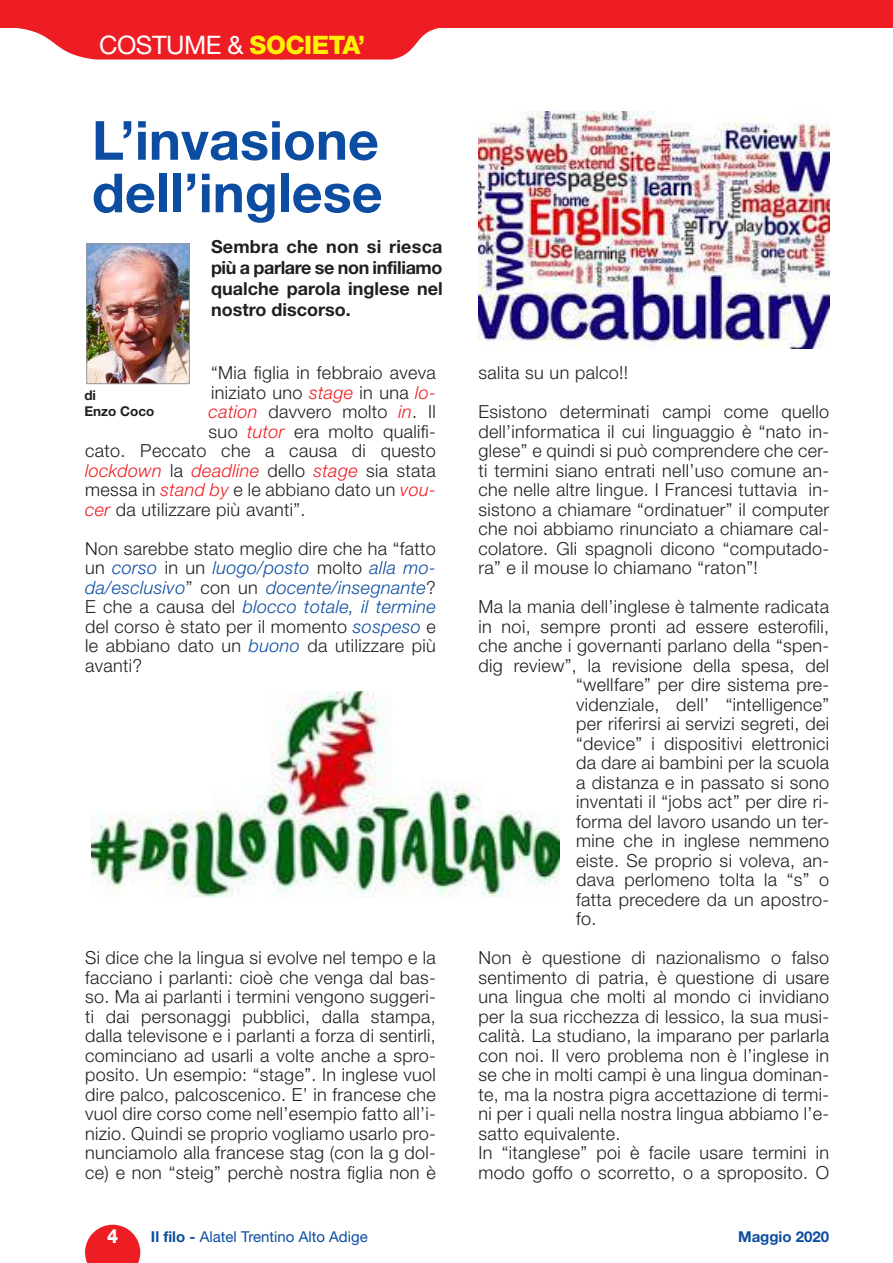
<style>
.page{position:relative;width:893px;height:1263px;background:#fff}
.page>*{position:absolute;margin:0;border:0;box-sizing:border-box;transform-origin:0 0}
.t1{font:700 54px/52.5px "Helvetica Neue LT Std";color:#0d4da1}
.t2{font:25.5px "Helvetica Neue LT Std";letter-spacing:-.02em;color:#fff}
.t3{font:800 19.5px "Helvetica Neue LT Std";color:#fff;scale:.9 1}
.t4{font:300 18px/19.5px "Helvetica Neue LT Std";letter-spacing:.02em;color:#231f20;text-align:justify}
.t5{font:700 18px/21px "Helvetica Neue LT Std";color:#231f20;text-align:justify}
.t6{font:italic 300 18px "Helvetica Neue LT Std";letter-spacing:.02em;color:#ee1d23}
.t7{font:15px "Helvetica Neue LT Std";color:#0d4da1}
.t8{font:700 15px "Helvetica Neue LT Std";color:#0d4da1}
.t9{font:700 13.5px/16.5px "Helvetica Neue LT Std";color:#231f20}
.s1{font-weight:800;color:#fff101}
.s2{font-style:italic;color:#ee1d23}
.s3{font-style:normal;color:#231f20}
.s4{font-style:italic;color:#0d4da1}
.s5{font-weight:700}
</style>
<div class="page">
<div style="left:0;top:0;width:893px;height:28px;background:#ee1d23"></div>
<svg style="left:17px;top:28px;width:422px;height:32px;background:#f04045"></svg>
<img style="left:92px;top:691px;width:467px;height:207px">
<svg style="left:85px;top:1225px;width:55px;height:38px;background:#f03f45"></svg>
<img style="left:88px;top:245px;width:100px;height:137px">
<div style="left:86px;top:243px;width:104px;height:141px;border:1px solid #939598"></div>
<img style="left:478px;top:111px;width:351px;height:237px">
<h2 class="t2" style="left:99px;top:30px;width:268px">COSTUME &amp; <span class="s1">SOCIETA’</span></h2>
<h1 class="t1" style="left:92px;top:113px;width:292px">L’invasione dell’inglese</h1>
<p class="t5" style="left:211px;top:236px;width:233px">Sembra che non si riesca più a parlare se non infiliamo qualche parola inglese nel nostro discorso.</p>
<p class="t4" style="left:211px;top:363px;width:226px">“Mia figlia in febbraio aveva</p>
<p class="t4" style="left:211px;top:382px;width:226px">iniziato uno <span class="s2">stage</span> in una <span class="s2">lo-</span></p>
<p class="t4" style="left:209px;top:402px;width:229px"><span class="s2">cation</span> davvero molto <span class="s2">in</span>. Il</p>
<p class="t4" style="left:209px;top:421px;width:229px">suo <span class="s2">tutor</span> era molto qualifi-</p>
<p class="t4" style="left:85px;top:441px;width:352px">cato. Peccato che a causa di questo</p>
<p class="t6" style="left:85px;top:460px;width:352px">lockdown <span class="s3">la</span> deadline <span class="s3">dello</span> stage <span class="s3">sia stata</span></p>
<p class="t4" style="left:85px;top:480px;width:352px">messa in <span class="s2">stand by</span> e le abbiano dato un <span class="s2">vou-</span></p>
<p class="t4" style="left:85px;top:499px;width:222px"><span class="s2">cer</span> da utilizzare più avanti”.</p>
<p class="t4" style="left:85px;top:538px;width:352px">Non sarebbe stato meglio dire che ha “fatto un <span class="s4">corso</span> in un <span class="s4">luogo/posto</span> molto <span class="s4">alla mo&shy;da/esclusivo</span>” con un <span class="s4">docente/insegnante</span>?<br>E che a causa del <span class="s4">blocco totale, il termine </span>del corso è stato per il momento <span class="s4">sospeso</span> e le abbiano dato un <span class="s4">buono</span> da utilizzare più avanti?</p>
<p class="t9" style="left:84px;top:386px;width:72px">di<br>Enzo Coco</p>
<p class="t4" style="left:85px;top:948px;width:352px">Si dice che la lingua si evolve nel tempo e la facciano i parlanti: cioè che venga dal bas&shy;so. Ma ai parlanti i termini vengono suggeri&shy;ti dai personaggi pubblici, dalla stampa, dalla televisone e i parlanti a forza di sentirli, cominciano ad usarli a volte anche a spro&shy;posito. Un esempio: “stage”. In inglese vuol dire palco, palcoscenico. E’ in francese che vuol dire corso come nell’esempio fatto all’i&shy;nizio. Quindi se proprio vogliamo usarlo pro&shy;nunciamolo alla francese stag (con la g dol&shy;ce) e non “steig” perchè nostra figlia non è</p>
<p class="t4" style="left:478px;top:353px;width:352px;line-height:39px">salita su un palco!!<br>Esistono determinati campi come quello</p>
<p class="t4" style="left:478px;top:421px;width:352px">dell’informatica il cui linguaggio è “nato in&shy;glese” e quindi si può comprendere che cer&shy;ti termini siano entrati nell’uso comune an&shy;che nelle altre lingue. I Francesi tuttavia in&shy;sistono a chiamare “ordinatuer” il computer che noi abbiamo rinunciato a chiamare cal&shy;colatore. Gli spagnoli dicono “computado&shy;ra” e il mouse lo chiamano “raton”!</p>
<p class="t4" style="left:478px;top:597px;width:352px">Ma la mania dell’inglese è talmente radicata</p>
<p class="t4" style="left:478px;top:616px;width:352px">in noi, sempre pronti ad essere esterofili,</p>
<p class="t4" style="left:478px;top:636px;width:352px">che anche i governanti parlano della “spen-</p>
<p class="t4" style="left:478px;top:655px;width:352px">dig review”, la revisione della spesa, del</p>
<p class="t4" style="left:576px;top:675px;width:254px">“wellfare” per dire sistema pre-</p>
<p class="t4" style="left:576px;top:694px;width:255px">videnziale, dell’ “intelligence”</p>
<p class="t4" style="left:576px;top:714px;width:255px">per riferirsi ai servizi segreti, dei</p>
<p class="t4" style="left:576px;top:733px;width:254px">“device” i dispositivi elettronici</p>
<p class="t4" style="left:576px;top:753px;width:254px">da dare ai bambini per la scuola</p>
<p class="t4" style="left:576px;top:772px;width:254px">a distanza e in passato si sono</p>
<p class="t4" style="left:576px;top:792px;width:254px">inventati il “jobs act” per dire ri-</p>
<p class="t4" style="left:576px;top:811px;width:254px">forma del lavoro usando un ter-</p>
<p class="t4" style="left:576px;top:831px;width:254px">mine che in inglese nemmeno</p>
<p class="t4" style="left:576px;top:850px;width:254px">eiste. Se proprio si voleva, an-</p>
<p class="t4" style="left:576px;top:870px;width:255px">dava perlomeno tolta la “s” o</p>
<p class="t4" style="left:576px;top:889px;width:254px">fatta precedere da un apostro-</p>
<p class="t4" style="left:576px;top:909px;width:22px">fo.</p>
<p class="t4" style="left:478px;top:948px;width:352px;text-align:left">Non è questione di nazionalismo o falso sentimento di patria, è questione di usare una lingua che molti al mondo ci invidiano per la sua ricchezza di lessico, la sua musi&shy;calità. La studiano, la imparano per parlarla con noi. Il vero problema non è l’inglese in se che in molti campi è una lingua dominan&shy;te, ma la nostra pigra accettazione di termi&shy;ni per i quali nella nostra lingua abbiamo l’e&shy;satto equivalente.<br>In “itanglese” poi è facile usare termini in modo goffo o scorretto, o a sproposito. O</p>
<p class="t3" style="left:107px;top:1224px;width:14px">4</p>
<p class="t7" style="left:151px;top:1227px;width:218px"><span class="s5">Il filo -</span> Alatel Trentino Alto Adige</p>
<p class="t8" style="left:738px;top:1227px;width:93px">Maggio 2020</p>
</div>
